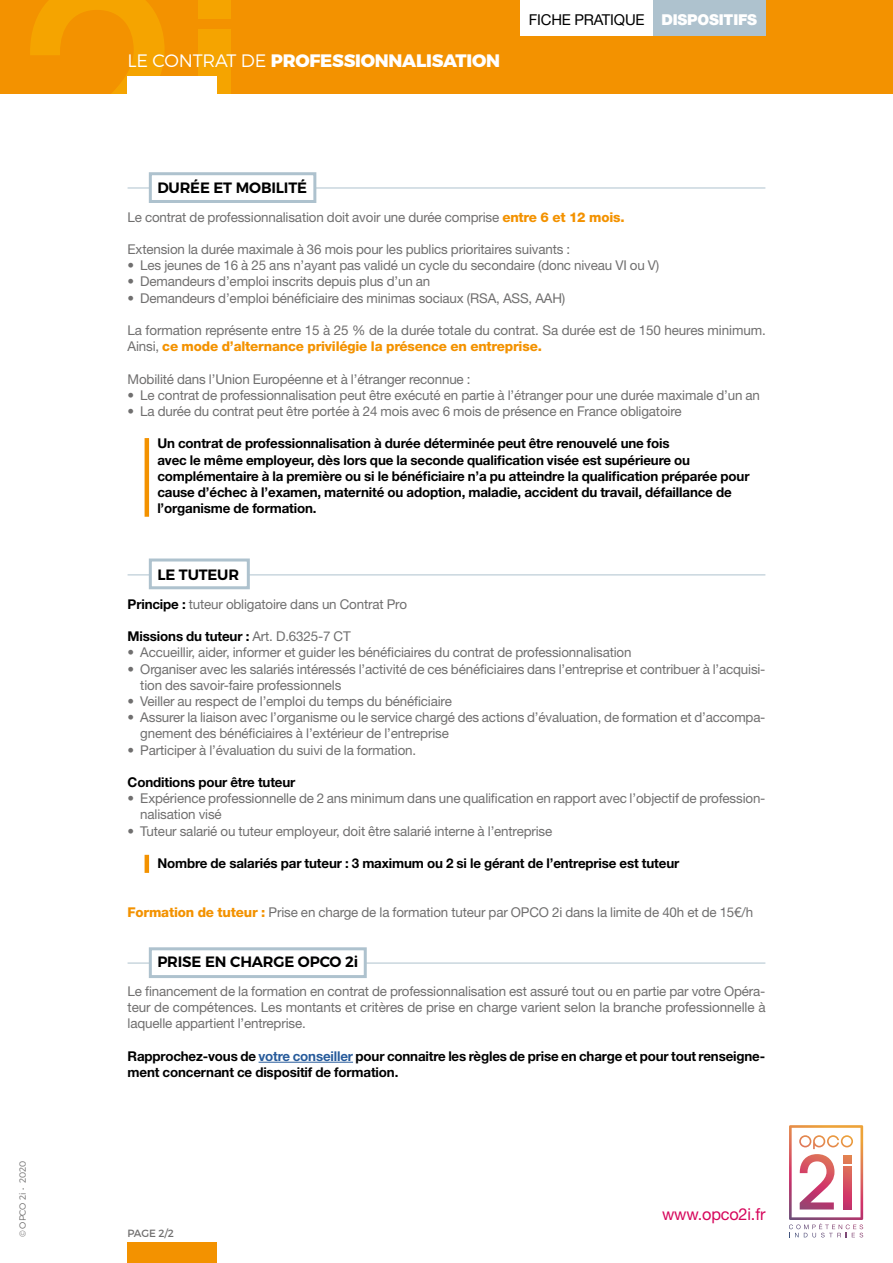
<style>
.page{position:relative;width:893px;height:1263px;background:#fff}
.page>*{position:absolute;margin:0;border:0;box-sizing:border-box;transform-origin:0 0}
.t1{font:800 18px "Montserrat";letter-spacing:-.01em;color:#fff}
.t2{font:16.5px "Helvetica Neue LT Std";letter-spacing:-.01em;color:#d6075c}
.t3{font:600 15px "Montserrat";letter-spacing:-.01em;color:#000}
.t4{font:15px "Helvetica Neue LT Std";letter-spacing:-.01em;color:#000}
.t5{font:13.5px/16.2px "Helvetica Neue LT Std";letter-spacing:-.01em;color:#706f6f}
.t6{font:700 13.5px/16.2px "Helvetica Neue LT Std";letter-spacing:-.01em;color:#000}
.t7{font:10.5px "Montserrat";color:#706f6f}
.t8{font:300 9px "Montserrat";letter-spacing:-.01em;color:#706f6f}
.s1{font-weight:300}
.s2{font-weight:900;color:#fff}
.s3{font-weight:800;color:#f39200}
.s4{font-weight:700;color:#000}
.s5{font-weight:400;color:#706f6f}
.s6{color:#275b9b}
</style>
<div class="page">
<div style="left:0;top:0;width:893px;height:94px;background:#f39200"></div>
<div style="left:128px;top:1243px;width:89px;height:20px;background:#f39200"></div>
<svg style="left:789px;top:1125px;width:74px;height:112px"></svg>
<div style="left:520px;top:0;width:133px;height:35px;background:#fff"></div>
<div style="left:653px;top:0;width:112px;height:35px;background:#aec2ce"></div>
<hr style="left:128px;top:574px;width:637px;height:1px;background:#aec2ce">
<svg style="left:147px;top:558px;width:104px;height:32px"></svg>
<hr style="left:128px;top:963px;width:637px;height:1px;background:#aec2ce">
<svg style="left:147px;top:947px;width:221px;height:31px"></svg>
<hr style="left:128px;top:188px;width:637px;height:1px;background:#aec2ce">
<svg style="left:30px;top:0;width:288px;height:203px"></svg>
<hr style="left:259px;top:1062px;width:94px;height:1px;background:#275b9b">
<hr style="left:145px;top:438px;width:4px;height:79px;background:#f39200">
<hr style="left:145px;top:855px;width:4px;height:18px;background:#f39200">
<p class="t8" style="left:15px;top:1237px;width:78px;rotate:-90deg">© OPCO 2i • 2020</p>
<h1 class="t1" style="left:128px;top:46px;width:374px"><span class="s1">LE CONTRAT DE</span> PROFESSIONNALISATION</h1>
<p class="t4" style="left:529px;top:10px;width:230px">FICHE PRATIQUE <span class="s2">DISPOSITIFS</span></p>
<p class="t3" style="left:157px;top:175px;width:151px">DURÉE ET MOBILITÉ</p>
<p class="t5" style="left:128px;top:209px;width:498px">Le contrat de professionnalisation doit avoir une durée comprise <span class="s3">entre 6 et 12 mois.</span></p>
<p class="t5" style="left:128px;top:241px;width:444px">Extension la durée maximale à 36 mois pour les publics prioritaires suivants :</p>
<p class="t5" style="left:128px;top:257px;width:533px">• Les jeunes de 16 à 25 ans n’ayant pas validé un cycle du secondaire (donc niveau VI ou V)</p>
<p class="t5" style="left:128px;top:273px;width:304px">• Demandeurs d’emploi inscrits depuis plus d’un an</p>
<p class="t5" style="left:128px;top:290px;width:439px">• Demandeurs d’emploi bénéficiaire des minimas sociaux (RSA, ASS, AAH)</p>
<p class="t5" style="left:128px;top:322px;width:640px">La formation représente entre 15 à 25 % de la durée totale du contrat. Sa durée est de 150 heures minimum.<br>Ainsi, <span class="s3">ce mode d’alternance privilégie la présence en entreprise.</span></p>
<p class="t5" style="left:128px;top:371px;width:344px">Mobilité dans l’Union Européenne et à l’étranger reconnue :</p>
<p class="t5" style="left:128px;top:387px;width:634px">• Le contrat de professionnalisation peut être exécuté en partie à l’étranger pour une durée maximale d’un an</p>
<p class="t5" style="left:128px;top:403px;width:556px">• La durée du contrat peut être portée à 24 mois avec 6 mois de présence en France obligatoire</p>
<p class="t6" style="left:157px;top:435px;width:594px">Un contrat de professionnalisation à durée déterminée peut être renouvelé une fois<br>avec le même employeur, dès lors que la seconde qualification visée est supérieure ou complémentaire à la première ou si le bénéficiaire n’a pu atteindre la qualification préparée pour cause d’échec à l’examen, maternité ou adoption, maladie, accident du travail, défaillance de l’organisme de formation.</p>
<p class="t3" style="left:157px;top:562px;width:83px">LE TUTEUR</p>
<p class="t5" style="left:128px;top:596px;width:281px"><span class="s4">Principe :</span> tuteur obligatoire dans un Contrat Pro</p>
<p class="t6" style="left:128px;top:628px;width:225px">Missions du tuteur : <span class="s5">Art. D.6325-7 CT</span></p>
<p class="t5" style="left:128px;top:644px;width:506px">• Accueillir, aider, informer et guider les bénéficiaires du contrat de professionnalisation</p>
<p class="t5" style="left:140px;top:660px;width:627px;text-indent:-13px">• Organiser avec les salariés intéressés l’activité de ces bénéficiaires dans l’entreprise et contribuer à l’acquisi&shy;tion des savoir-faire professionnels</p>
<p class="t5" style="left:128px;top:693px;width:326px">• Veiller au respect de l’emploi du temps du bénéficiaire</p>
<p class="t5" style="left:140px;top:709px;width:627px;text-indent:-13px">• Assurer la liaison avec l’organisme ou le service chargé des actions d’évaluation, de formation et d’accompa&shy;gnement des bénéficiaires à l’extérieur de l’entreprise</p>
<p class="t5" style="left:128px;top:741px;width:290px">• Participer à l’évaluation du suivi de la formation.</p>
<p class="t6" style="left:128px;top:774px;width:169px">Conditions pour être tuteur</p>
<p class="t5" style="left:140px;top:790px;width:627px;text-indent:-13px">• Expérience professionnelle de 2 ans minimum dans une qualification en rapport avec l’objectif de profession&shy;nalisation visé</p>
<p class="t5" style="left:128px;top:822px;width:426px">• Tuteur salarié ou tuteur employeur, doit être salarié interne à l’entreprise</p>
<p class="t6" style="left:157px;top:855px;width:523px">Nombre de salariés par tuteur : 3 maximum ou 2 si le gérant de l’entreprise est tuteur</p>
<p class="t5" style="left:128px;top:903px;width:627px"><span class="s3">Formation de tuteur :</span> Prise en charge de la formation tuteur par OPCO 2i dans la limite de 40h et de 15€/h</p>
<p class="t3" style="left:157px;top:949px;width:203px">PRISE EN CHARGE OPCO 2i</p>
<p class="t5" style="left:128px;top:983px;width:639px;text-align:justify">Le financement de la formation en contrat de professionnalisation est assuré tout ou en partie par votre Opéra&shy;teur de compétences. Les montants et critères de prise en charge varient selon la branche professionnelle à laquelle appartient l’entreprise.</p>
<p class="t6" style="left:128px;top:1048px;width:639px">Rapprochez-vous de <span class="s6">votre conseiller</span> pour connaitre les règles de prise en charge et pour tout renseigne&shy;ment concernant ce dispositif de formation.</p>
<p class="t7" style="left:128px;top:1225px;width:48px">PAGE 2/2</p>
<p class="t2" style="left:662px;top:1204px;width:105px">www.opco2i.fr</p>
</div>
